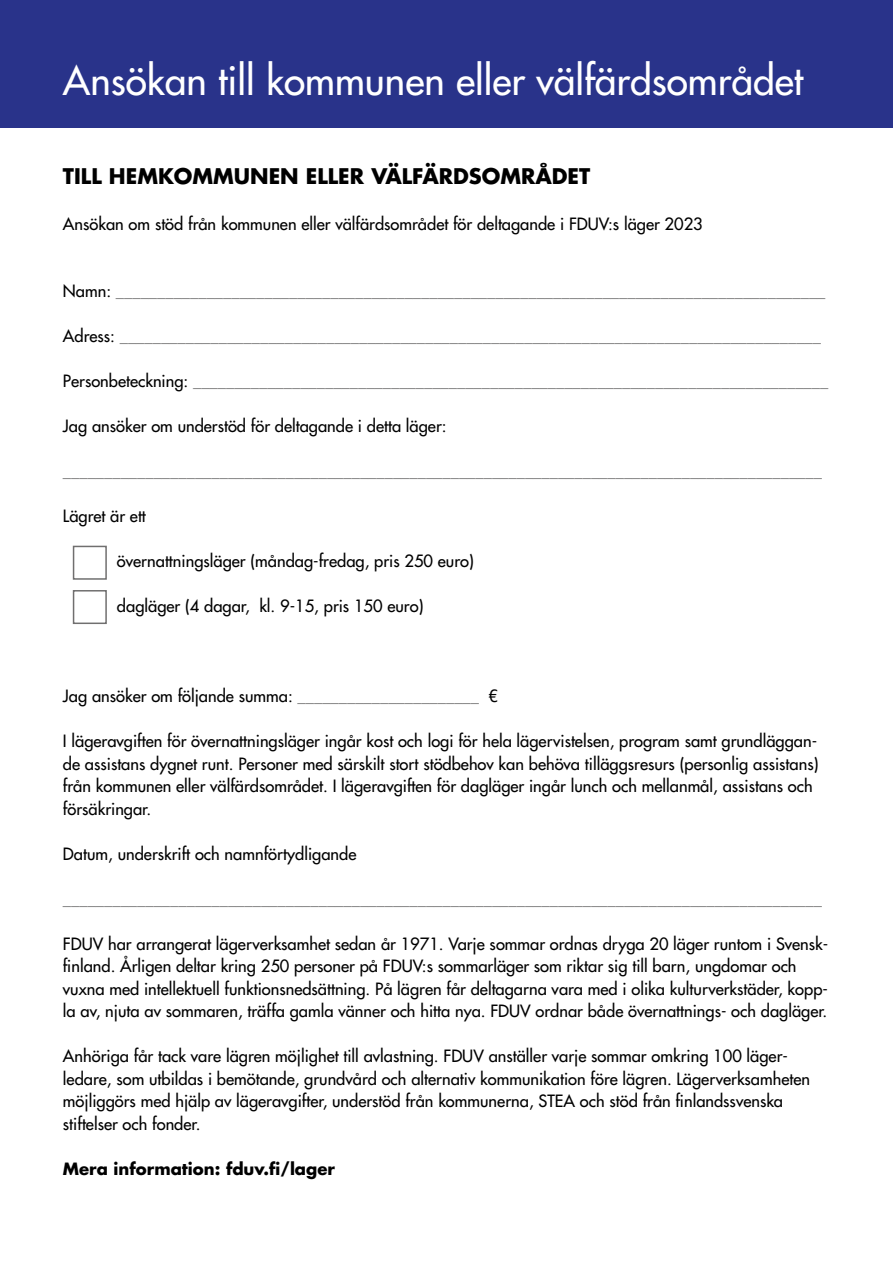
<style>
.page{position:relative;width:893px;height:1263px;background:#fff}
.page>*{position:absolute;margin:0;border:0;box-sizing:border-box;transform-origin:0 0}
.t1{font:500 39px "Futura Std";color:#fff}
.t2{font:700 21px "Futura Std";color:#000}
.t3{font:500 16.5px/22.5px "Futura Std";color:#000}
.t4{font:500 16.5px "Futura Std";color:#706f6f}
.t5{font:700 16.5px "Futura Std";color:#000}
.s1{color:#000}
.s2{color:#706f6f}
</style>
<div class="page">
<div style="left:0;top:0;width:893px;height:128px;background:#29338a"></div>
<div style="left:73px;top:546px;width:34px;height:34px;border:2px solid #706f6f"></div>
<div style="left:73px;top:590px;width:34px;height:34px;border:2px solid #706f6f"></div>
<h1 class="t1" style="left:63px;top:56px;width:742px">Ansökan till kommunen eller välfärdsområdet</h1>
<p class="t2" style="left:63px;top:162px;width:529px">TILL HEMKOMMUNEN ELLER VÄLFÄRDSOMRÅDET</p>
<p class="t3" style="left:63px;top:213px;width:641px">Ansökan om stöd från kommunen eller välfärdsområdet för deltagande i FDUV:s läger 2023</p>
<p class="t4" style="left:63px;top:281px;width:764px"><span class="s1">Namn:</span> ______________________________________________________________________________________</p>
<p class="t4" style="left:63px;top:326px;width:760px"><span class="s1">Adress:</span> _____________________________________________________________________________________</p>
<p class="t4" style="left:63px;top:371px;width:767px"><span class="s1">Personbeteckning:</span> _____________________________________________________________________________</p>
<p class="t3" style="left:63px;top:415px;width:385px">Jag ansöker om understöd för deltagande i detta läger:</p>
<p class="t4" style="left:63px;top:461px;width:761px">____________________________________________________________________________________________</p>
<p class="t3" style="left:63px;top:505px;width:84px">Lägret är ett</p>
<p class="t3" style="left:117px;top:550px;width:358px">övernattningsläger (måndag-fredag, pris 250 euro)</p>
<p class="t3" style="left:117px;top:595px;width:308px">dagläger (4 dagar, kl. 9-15, pris 150 euro)</p>
<p class="t3" style="left:63px;top:685px;width:437px">Jag ansöker om följande summa: <span class="s2">______________________</span> €</p>
<p class="t3" style="left:63px;top:730px;width:757px">I lägeravgiften för övernattningsläger ingår kost och logi för hela lägervistelsen, program samt grundläggan&shy;de assistans dygnet runt. Personer med särskilt stort stödbehov kan behöva tilläggsresurs (personlig assistans) från kommunen eller välfärdsområdet. I lägeravgiften för dagläger ingår lunch och mellanmål, assistans och försäkringar.</p>
<p class="t3" style="left:63px;top:843px;width:295px">Datum, underskrift och namnförtydligande</p>
<p class="t4" style="left:63px;top:888px;width:761px">____________________________________________________________________________________________</p>
<p class="t3" style="left:63px;top:933px;width:767px">FDUV har arrangerat lägerverksamhet sedan år 1971. Varje sommar ordnas dryga 20 läger runtom i Svensk&shy;finland. Årligen deltar kring 250 personer på FDUV:s sommarläger som riktar sig till barn, ungdomar och vuxna med intellektuell funktionsnedsättning. På lägren får deltagarna vara med i olika kulturverkstäder, kopp&shy;la av, njuta av sommaren, träffa gamla vänner och hitta nya. FDUV ordnar både övernattnings- och dagläger.</p>
<p class="t3" style="left:63px;top:1045px;width:749px">Anhöriga får tack vare lägren möjlighet till avlastning. FDUV anställer varje sommar omkring 100 läger&shy;ledare, som utbildas i bemötande, grundvård och alternativ kommunikation före lägren. Lägerverksamheten möjliggörs med hjälp av lägeravgifter, understöd från kommunerna, STEA och stöd från finlandssvenska stiftelser och fonder.</p>
<p class="t5" style="left:63px;top:1158px;width:273px">Mera information: fduv.fi/lager</p>
</div>
